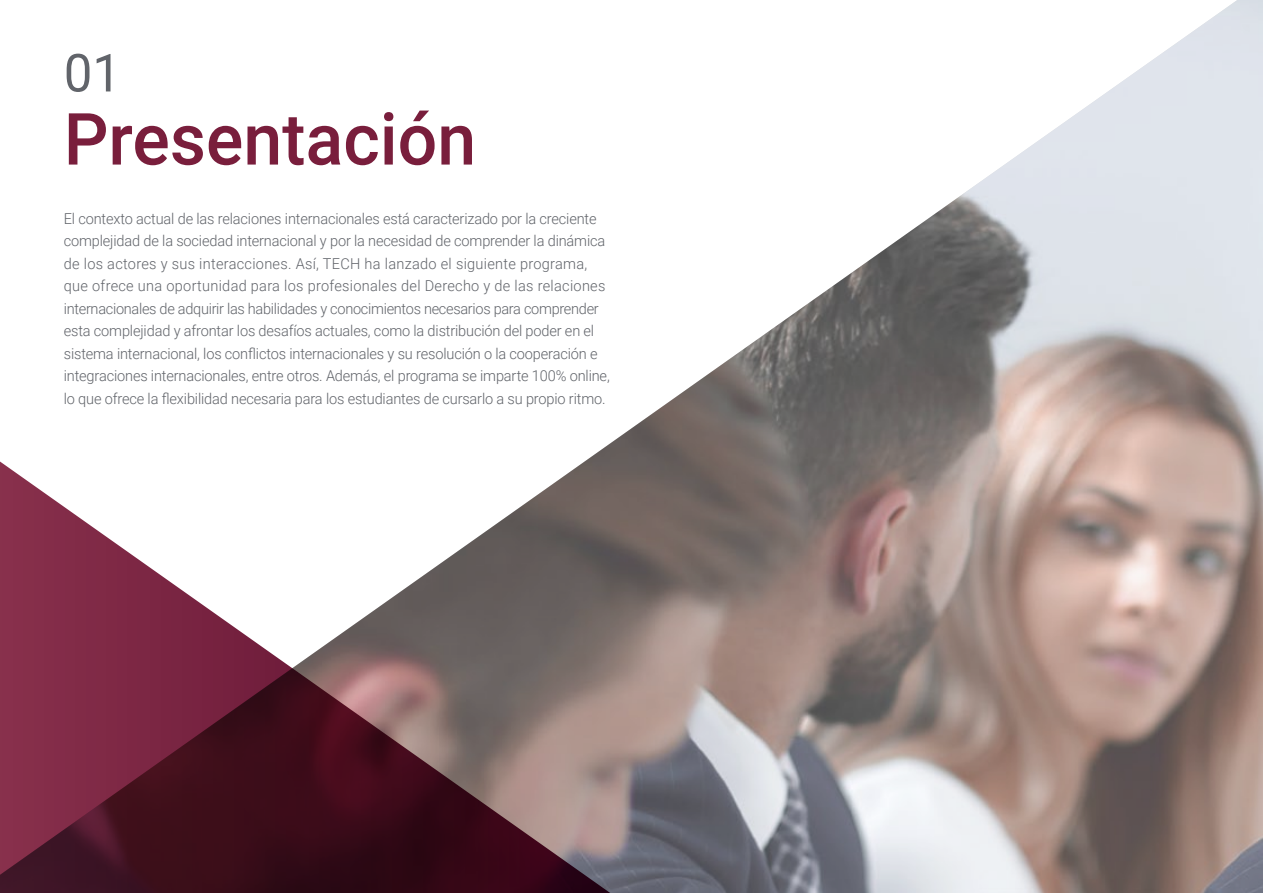
<style>
.page{position:relative;width:1263px;height:893px;background:#fff}
.page>*{position:absolute;margin:0;border:0;box-sizing:border-box;transform-origin:0 0}
.t1{font:500 72px "Roboto";color:#791e3c}
.t2{font:52.5px "Roboto";color:#61646a}
.t3{font:300 15px/22.5px "Roboto";letter-spacing:-.01em;color:#61646a}
</style>
<div class="page">
<img style="left:606px;top:0;width:657px;height:893px">
<svg style="left:0;top:446px;width:640px;height:447px"></svg>
<h2 class="t2" style="left:64px;top:36px;width:59px">01</h2>
<h1 class="t1" style="left:64px;top:89px;width:414px">Presentación</h1>
<p class="t3" style="left:64px;top:207px;width:547px">El contexto actual de las relaciones internacionales está caracterizado por la creciente complejidad de la sociedad internacional y por la necesidad de comprender la dinámica de los actores y sus interacciones. Así, TECH ha lanzado el siguiente programa, que ofrece una oportunidad para los profesionales del Derecho y de las relaciones internacionales de adquirir las habilidades y conocimientos necesarios para comprender esta complejidad y afrontar los desafíos actuales, como la distribución del poder en el sistema internacional, los conflictos internacionales y su resolución o la cooperación e integraciones internacionales, entre otros. Además, el programa se imparte 100% online, lo que ofrece la flexibilidad necesaria para los estudiantes de cursarlo a su propio ritmo.</p>
</div>
